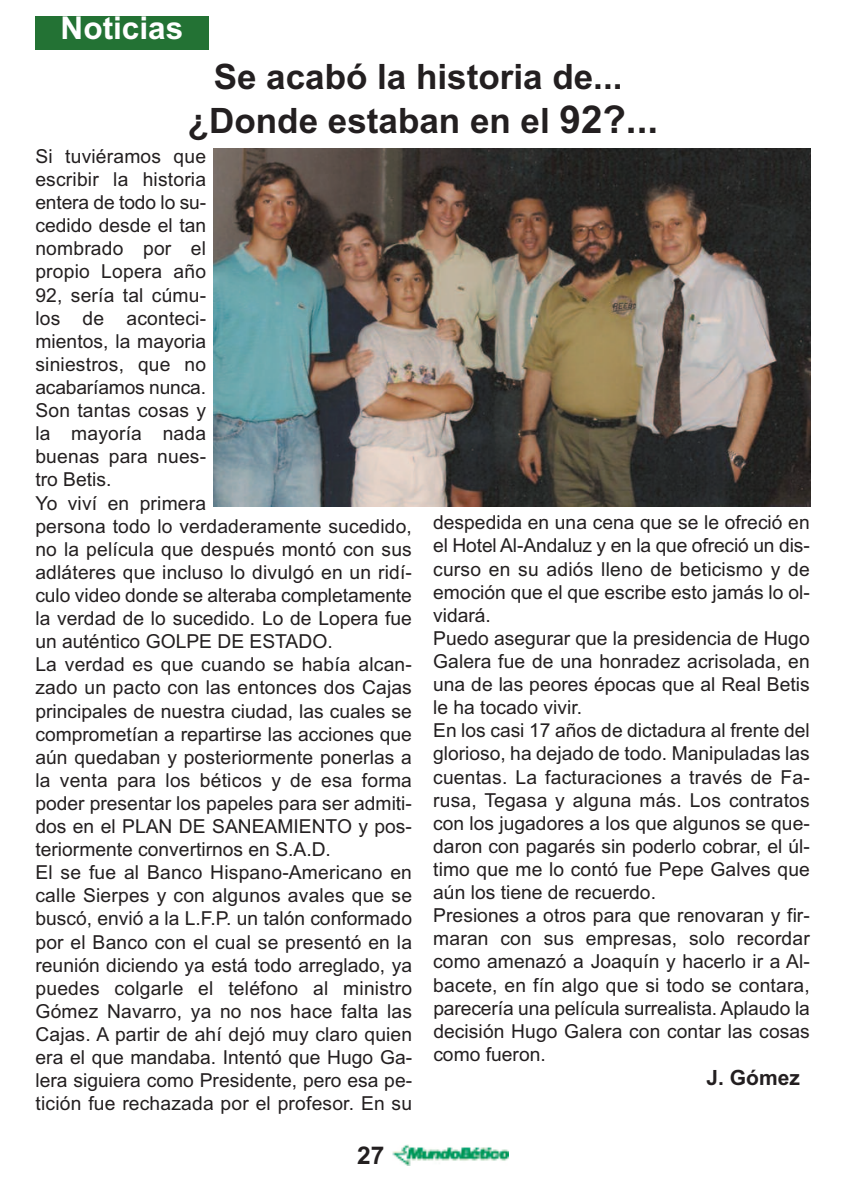
<style>
.page{position:relative;width:844px;height:1191px;background:#fff}
.page>*{position:absolute;margin:0;border:0;box-sizing:border-box;transform-origin:0 0}
.t1{font:700 35px/44.6px "Arial";color:#231f20;text-align:center}
.t2{font:700 31.5px "Arial";color:#fff}
.t3{font:700 24.5px "Arial";color:#231f20}
.t4{font:700 21px "Arial";color:#231f20}
.t5{font:19.25px/23.1px "Arial";color:#231f20}
.s1{font-size:38.5px}
</style>
<div class="page">
<img style="left:392px;top:1145px;width:117px;height:21px">
<div style="left:35px;top:16px;width:173px;height:34px;background:#237234"></div>
<img style="left:213px;top:149px;width:597px;height:357px">
<h2 class="t2" style="left:61px;top:9px;width:124px">Noticias</h2>
<h1 class="t1" style="left:188px;top:54px;width:471px">Se acabó la historia de... ¿Donde estaban en el <span class="s1">92?...</span></h1>
<p class="t5" style="left:35px;top:145px;width:378px">Si tuviéramos que<br>escribir la historia<br>entera de todo lo su-<br>cedido desde el tan<br>nombrado por el<br>propio Lopera año<br>92, sería tal cúmu-<br>los de aconteci-<br>mientos, la mayoria<br>siniestros, que no<br>acabaríamos nunca.<br>Son tantas cosas y<br>la mayoría nada<br>buenas para nues-<br>tro Betis.<br>Yo viví en primera<br>persona todo lo verdaderamente sucedido, no la película que después montó con sus adláteres que incluso lo divulgó en un ridí&shy;culo video donde se alteraba completamente la verdad de lo sucedido. Lo de Lopera fue un auténtico GOLPE DE ESTADO.<br>La verdad es que cuando se había alcan&shy;zado un pacto con las entonces dos Cajas principales de nuestra ciudad, las cuales se comprometían a repartirse las acciones que aún quedaban y posteriormente ponerlas a la venta para los béticos y de esa forma poder presentar los papeles para ser admiti&shy;dos en el PLAN DE SANEAMIENTO y pos&shy;teriormente convertirnos en S.A.D.<br>El se fue al Banco Hispano-Americano en calle Sierpes y con algunos avales que se buscó, envió a la L.F.P. un talón conformado por el Banco con el cual se presentó en la reunión diciendo ya está todo arreglado, ya puedes colgarle el teléfono al ministro<br>Gómez Navarro, ya no nos hace falta las<br>Cajas. A partir de ahí dejó muy claro quien era el que mandaba. Intentó que Hugo Ga&shy;lera siguiera como Presidente, pero esa pe&shy;tición fue rechazada por el profesor. En su</p>
<p class="t3" style="left:357px;top:1140px;width:29px">27</p>
<p class="t5" style="left:433px;top:511px;width:378px">despedida en una cena que se le ofreció en el Hotel Al-Andaluz y en la que ofreció un dis&shy;curso en su adiós lleno de beticismo y de emoción que el que escribe esto jamás lo ol&shy;vidará.<br>Puedo asegurar que la presidencia de Hugo Galera fue de una honradez acrisolada, en una de las peores épocas que al Real Betis le ha tocado vivir.<br>En los casi 17 años de dictadura al frente del glorioso, ha dejado de todo. Manipuladas las cuentas. La facturaciones a través de Fa&shy;rusa, Tegasa y alguna más. Los contratos con los jugadores a los que algunos se que&shy;daron con pagarés sin poderlo cobrar, el úl&shy;timo que me lo contó fue Pepe Galves que aún los tiene de recuerdo.<br>Presiones a otros para que renovaran y fir&shy;maran con sus empresas, solo recordar como amenazó a Joaquín y hacerlo ir a Al&shy;bacete, en fín algo que si todo se contara, parecería una película surrealista. Aplaudo la decisión Hugo Galera con contar las cosas como fueron.</p>
<p class="t4" style="left:706px;top:1065px;width:95px">J. Gómez</p>
</div>
